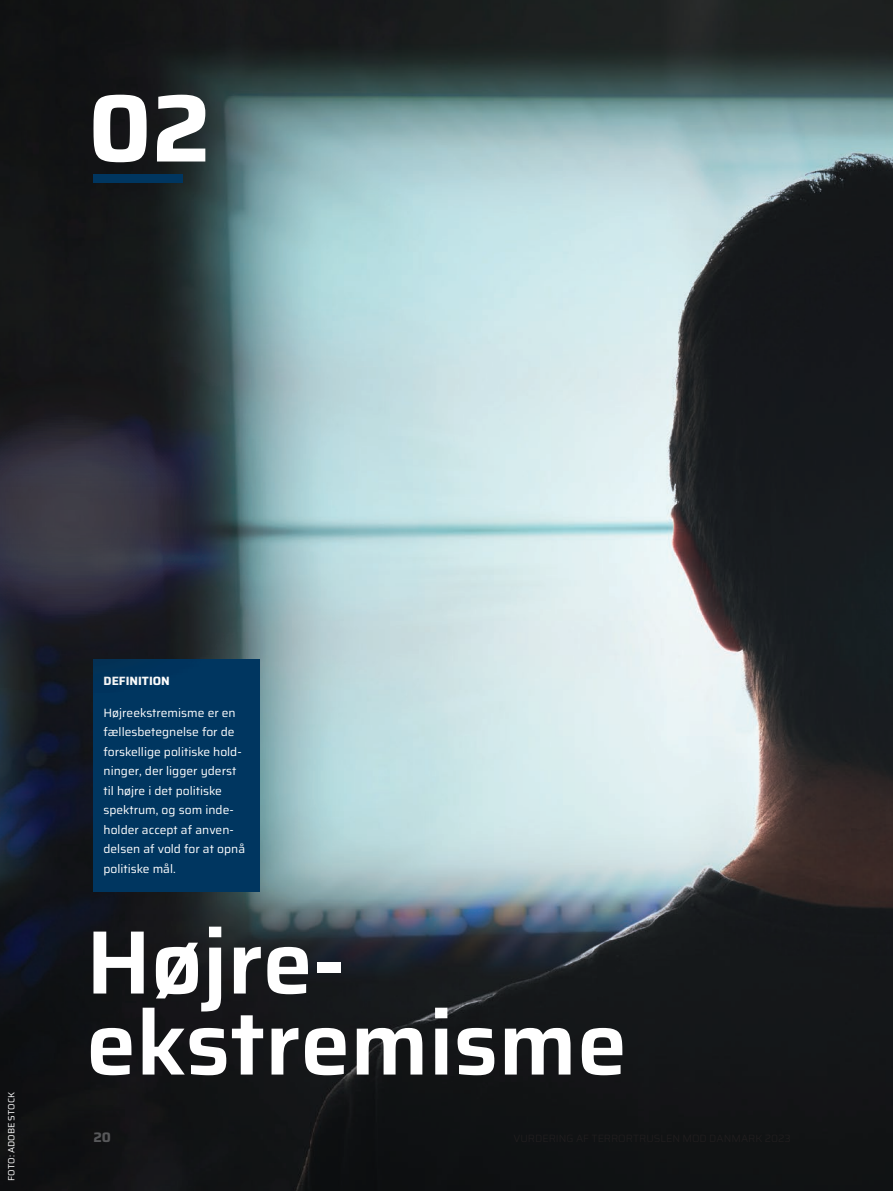
<style>
.page{position:relative;width:893px;height:1191px;background:#fff}
.page>*{position:absolute;margin:0;border:0;box-sizing:border-box;transform-origin:0 0}
.Mellemrubrik{font:700 96px "Saira";color:#fff}
.Rubrik{font:600 90px/81px "Saira";color:#fff}
.t1{font:700 13.8px "Saira";color:#57585a}
.Fakta___Brød{font:12px/19.5px "Saira";color:#fff}
.Fakta___Rubrik{font:700 12px "Saira";color:#fff}
.t2{font:9px "Saira";color:#fff}
</style>
<div class="page">
<img style="left:0;top:0;width:893px;height:1191px">
<div style="left:94px;top:659px;width:166px;height:232px;background:#003660"></div>
<div style="left:94px;top:174px;width:89px;height:9px;background:#003660"></div>
<div style="left:0;top:332px;width:279px;height:370px;background:#231f20;opacity:.5"></div>
<div style="left:0;top:332px;width:271px;height:370px;background:#231f20;opacity:.5"></div>
<svg style="left:0;top:411px;width:197px;height:212px;background:#2e2d3b"></svg>
<h2 class="Mellemrubrik" style="left:88px;top:50px;width:124px">02</h2>
<p class="t2" style="left:4px;top:1180px;width:90px;rotate:-90deg">FOTO: ADOBE STOCK</p>
<p class="Fakta___Rubrik" style="left:104px;top:671px;width:68px">DEFINITION</p>
<p class="Fakta___Brød" style="left:104px;top:702px;width:143px">Højreekstremisme er en fællesbetegnelse for de forskellige politiske hold&shy;ninger, der ligger yderst til højre i det politiske spektrum, og som inde&shy;holder accept af anven&shy;delsen af vold for at opnå politiske mål.</p>
<h1 class="Rubrik" style="left:86px;top:918px;width:542px">Højre&shy;ekstremisme</h1>
<p class="t1" style="left:94px;top:1125px;width:19px">20</p>
</div>
